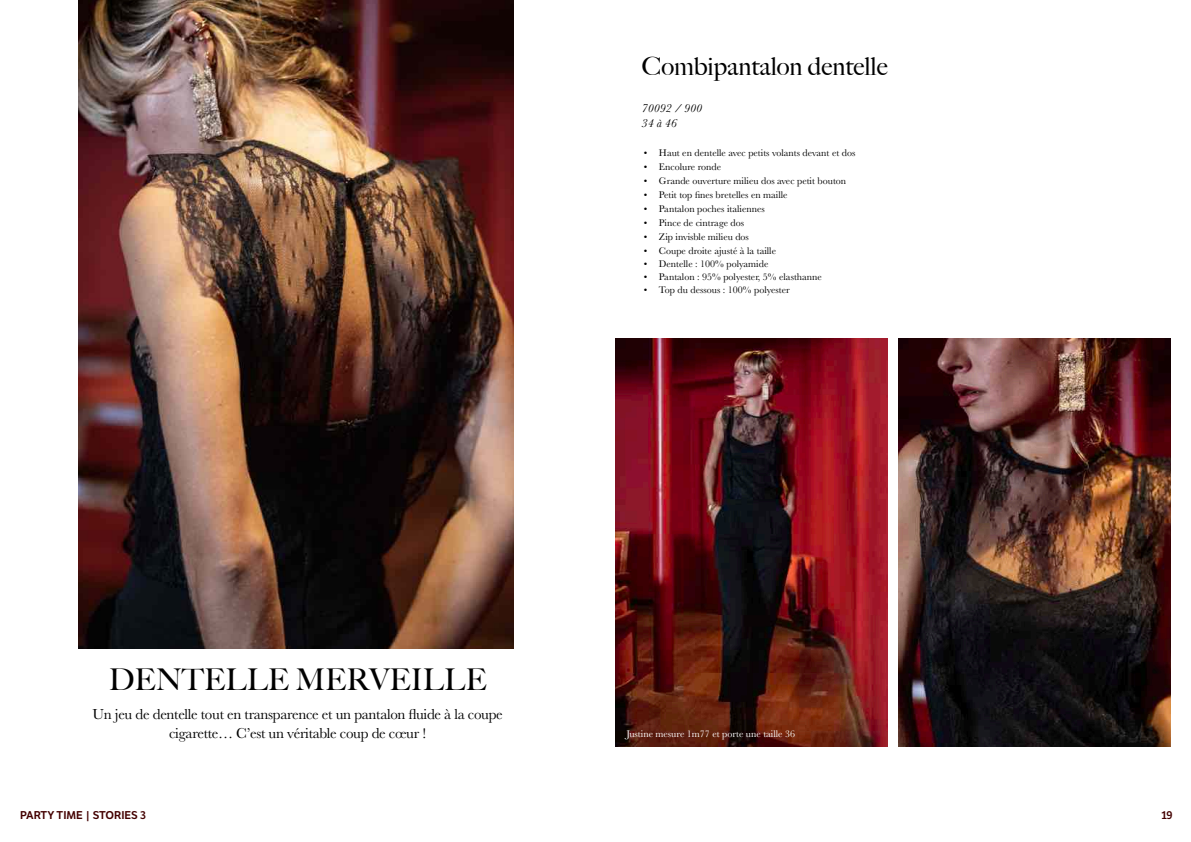
<style>
.page{position:relative;width:1191px;height:842px;background:#fff}
.page>*{position:absolute;margin:0;border:0;box-sizing:border-box;transform-origin:0 0}
.t1{font:500 30px "Big Caslon";color:#000}
.t2{font:500 25px "Big Caslon";color:#000}
.t3{font:15px/19px "Baskerville";letter-spacing:-.02em;color:#000;text-align:center}
.t4{font:italic 12px/14.4px "Baskerville";color:#000}
.t5{font:11px "LFT Etica SB";color:#430000}
.t6{font:10px "Baskerville";color:#000}
.t7{font:10px "Baskerville";color:#fff}
</style>
<div class="page">
<img style="left:79px;top:0;width:435px;height:648px">
<img style="left:899px;top:339px;width:272px;height:408px">
<img style="left:615px;top:339px;width:272px;height:408px">
<h2 class="t2" style="left:642px;top:51px;width:247px">Combipantalon dentelle</h2>
<p class="t4" style="left:642px;top:101px;width:62px">70092 / 900<br>34 à 46</p>
<p class="t6" style="left:644px;top:147px;width:213px">• Haut en dentelle avec petits volants devant et dos</p>
<p class="t6" style="left:644px;top:161px;width:79px">• Encolure ronde</p>
<p class="t6" style="left:644px;top:175px;width:204px">• Grande ouverture milieu dos avec petit bouton</p>
<p class="t6" style="left:644px;top:189px;width:145px">• Petit top fines bretelles en maille</p>
<p class="t6" style="left:644px;top:203px;width:122px">• Pantalon poches italiennes</p>
<p class="t6" style="left:644px;top:217px;width:102px">• Pince de cintrage dos</p>
<p class="t6" style="left:644px;top:231px;width:107px">• Zip invisble milieu dos</p>
<p class="t6" style="left:644px;top:245px;width:134px">• Coupe droite ajusté à la taille</p>
<p class="t6" style="left:644px;top:258px;width:126px">• Dentelle : 100% polyamide</p>
<p class="t6" style="left:644px;top:271px;width:180px">• Pantalon : 95% polyester, 5% elasthanne</p>
<p class="t6" style="left:644px;top:284px;width:147px">• Top du dessous : 100% polyester</p>
<h1 class="t1" style="left:109px;top:661px;width:379px">DENTELLE MERVEILLE</h1>
<h3 class="t3" style="left:92px;top:705px;width:412px">Un jeu de dentelle tout en transparence et un pantalon fluide à la coupe cigarette… C’est un véritable coup de cœur !</h3>
<p class="t7" style="left:626px;top:728px;width:170px">Justine mesure 1m77 et porte une taille 36</p>
<p class="t5" style="left:20px;top:809px;width:128px">PARTY TIME | STORIES 3</p>
<p class="t5" style="left:1161px;top:809px;width:13px">19</p>
</div>
